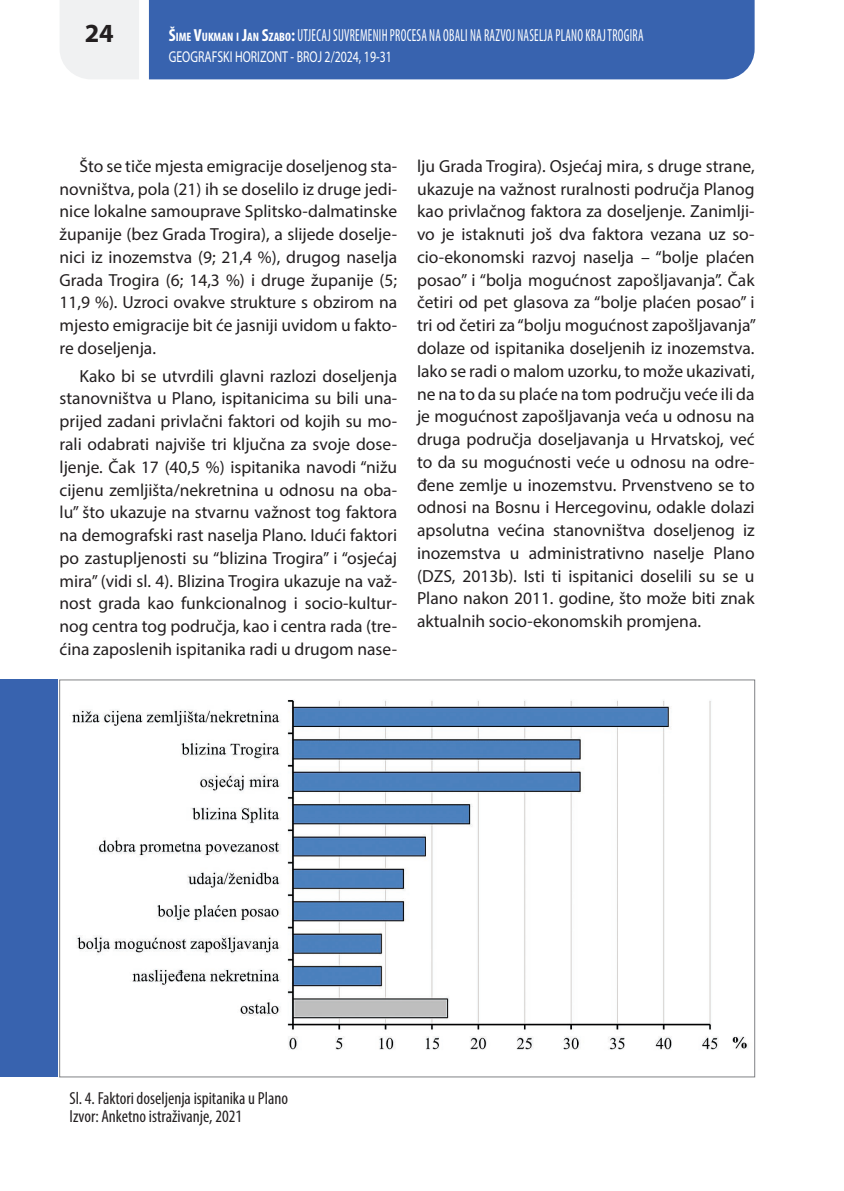
<style>
.page{position:relative;width:844px;height:1191px;background:#fff}
.page>*{position:absolute;margin:0;border:0;box-sizing:border-box;transform-origin:0 0}
.t1{font:700 26.25px "Myriad Pro";color:#231f20}
.t2{font:17.5px/22.8px "Myriad Pro";color:#231f20;text-align:justify}
.Letva_lijevo_članak{font:condensed 17.5px "Myriad Pro";letter-spacing:.02em;color:#fff;scale:.73 1}
.Slika_naslov{font:condensed 17.5px/17.5px "Myriad Pro";color:#231f20}
.Letva_lijevo_članak-2{font:15.75px "Myriad Pro";color:#fff;scale:.75 1}
.s1{font-weight:700}
.s2{font-weight:700;font-size:12.25px}
</style>
<div class="page">
<div style="left:149px;top:0;width:605px;height:79px;background:#3863af"></div>
<div style="left:60px;top:0;width:79px;height:79px;background:#f0f1f2"></div>
<div style="left:0;top:680px;width:57px;height:397px;background:#3863af"></div>
<img style="left:72px;top:700px;width:677px;height:350px">
<h1 class="t1" style="left:85px;top:16px;width:31px">24</h1>
<p class="Letva_lijevo_članak" style="left:169px;top:24px;width:651px"><span class="s1">Š</span><span class="s2">IME</span> <span class="s1">V</span><span class="s2">UKMAN I</span> <span class="s1">J</span><span class="s2">AN</span> <span class="s1">S</span><span class="s2">ZABO</span><span class="s1">:</span>UTJECAJ SUVREMENIH PROCESA NA OBALI NA RAZVOJ NASELJA PLANO KRAJ TROGIRA</p>
<p class="Letva_lijevo_članak-2" style="left:169px;top:47px;width:299px">GEOGRAFSKI HORIZONT - BROJ 2/2024, 19-31</p>
<p class="t2" style="left:60px;top:154px;width:339px;text-indent:20px">Što se tiče mjesta emigracije doseljenog sta&shy;novništva, pola (21) ih se doselilo iz druge jedi&shy;nice lokalne samouprave Splitsko-dalmatinske županije (bez Grada Trogira), a slijede doselje&shy;nici iz inozemstva (9; 21,4 %), drugog naselja Grada Trogira (6; 14,3 %) i druge županije (5; 11,9 %). Uzroci ovakve strukture s obzirom na mjesto emigracije bit će jasniji uvidom u fakto&shy;re doseljenja.</p>
<p class="t2" style="left:60px;top:364px;width:339px;text-indent:20px">Kako bi se utvrdili glavni razlozi doseljenja stanovništva u Plano, ispitanicima su bili una&shy;prijed zadani privlačni faktori od kojih su mo&shy;rali odabrati najviše tri ključna za svoje dose&shy;ljenje. Čak 17 (40,5 %) ispitanika navodi “nižu cijenu zemljišta/nekretnina u odnosu na oba&shy;lu” što ukazuje na stvarnu važnost tog faktora na demografski rast naselja Plano. Idući faktori po zastupljenosti su “blizina Trogira” i “osjećaj mira” (vidi sl. 4). Blizina Trogira ukazuje na važ&shy;nost grada kao funkcionalnog i socio-kultur&shy;nog centra tog područja, kao i centra rada (tre&shy;ćina zaposlenih ispitanika radi u drugom nase-</p>
<p class="t2" style="left:417px;top:154px;width:340px">lju Grada Trogira). Osjećaj mira, s druge strane, ukazuje na važnost ruralnosti područja Planog kao privlačnog faktora za doseljenje. Zanimlji&shy;vo je istaknuti još dva faktora vezana uz so&shy;cio-ekonomski razvoj naselja – “bolje plaćen posao” i “bolja mogućnost zapošljavanja”. Čak četiri od pet glasova za “bolje plaćen posao” i tri od četiri za “bolju mogućnost zapošljavanja” dolaze od ispitanika doseljenih iz inozemstva.<br>Iako se radi o malom uzorku, to može ukazivati, ne na to da su plaće na tom području veće ili da je mogućnost zapošljavanja veća u odnosu na druga područja doseljavanja u Hrvatskoj, već to da su mogućnosti veće u odnosu na odre&shy;đene zemlje u inozemstvu. Prvenstveno se to odnosi na Bosnu i Hercegovinu, odakle dolazi apsolutna većina stanovništva doseljenog iz inozemstva u administrativno naselje Plano (DZS, 2013b). Isti ti ispitanici doselili su se u Plano nakon 2011. godine, što može biti znak aktualnih socio-ekonomskih promjena.</p>
<p class="Slika_naslov" style="left:69px;top:1089px;width:220px">Sl. 4. Faktori doseljenja ispitanika u Plano<br>Izvor: Anketno istraživanje, 2021</p>
</div>
